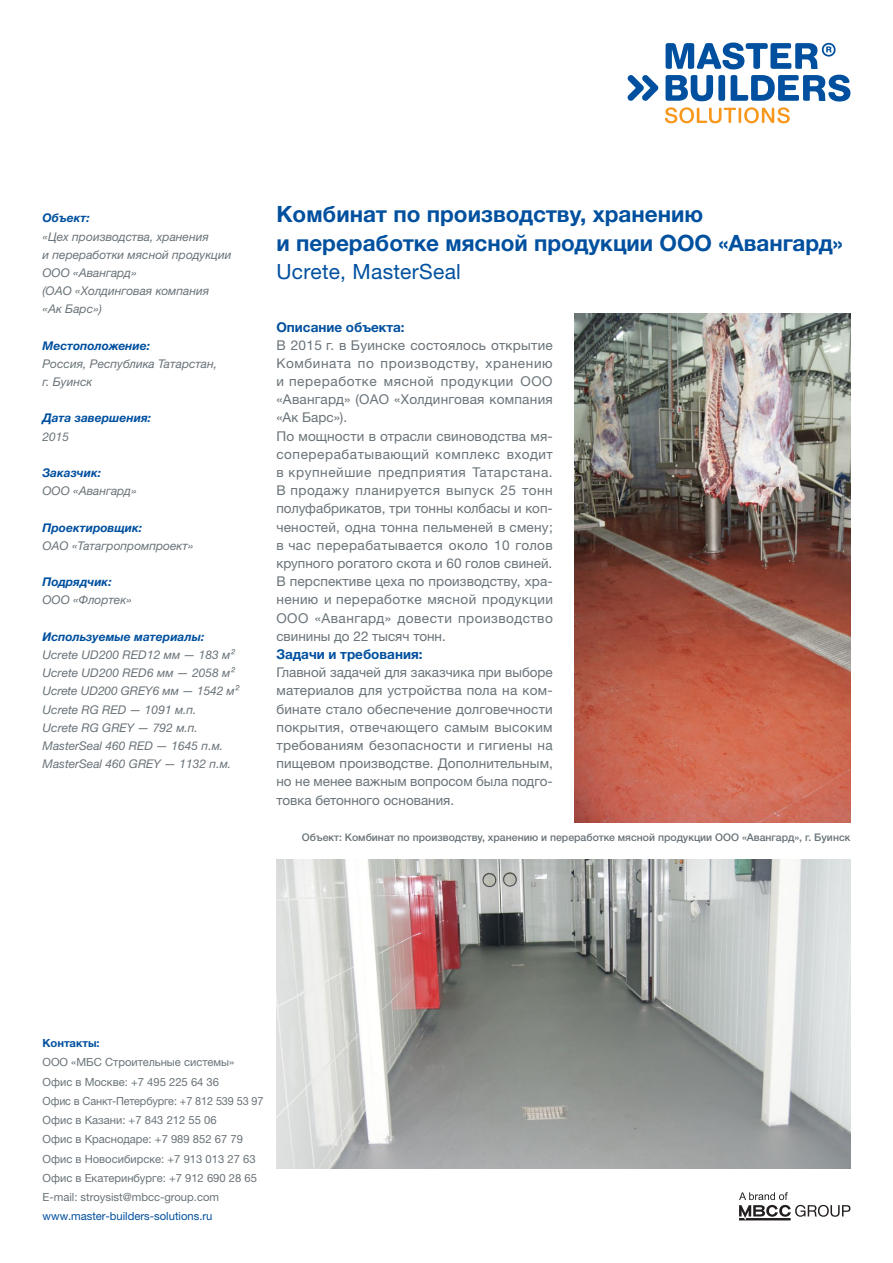
<style>
.page{position:relative;width:893px;height:1263px;background:#fff}
.page>*{position:absolute;margin:0;border:0;box-sizing:border-box;transform-origin:0 0}
.t1{font:700 22.5px/28.5px "Helvetica Neue LTW1 G";color:#01509f}
.t2{font:21px "Helvetica Neue LTW1 G";letter-spacing:.015em;color:#01509f}
.t3{font:13.5px/18.1px "Helvetica Neue LTW1 G";letter-spacing:.015em;color:#697379}
.t4{font:700 13.5px "Helvetica Neue LTW1 G";color:#01509f}
.t5{font:italic 12px/18.1px "Helvetica Neue LTW1 G";color:#697379}
.t6{font:italic 700 12px "Helvetica Neue LTW1 G";color:#01509f}
.t7{font:11.25px/19.2px "Helvetica Neue LTW1 G";color:#697379}
.t8{font:11.25px "Helvetica Neue LTW1 G";color:#01509f}
.t9{font:700 11.25px "Helvetica Neue LTW1 G";color:#01509f}
.t10{font:500 10.5px "Helvetica Neue LTW1 G";color:#697379}
</style>
<div class="page">
<svg style="left:627px;top:75px;width:31px;height:26px"></svg>
<svg style="left:665px;top:43px;width:185px;height:80px"></svg>
<img style="left:574px;top:313px;width:276px;height:510px">
<img style="left:276px;top:859px;width:574px;height:309px">
<svg style="left:739px;top:1192px;width:111px;height:28px"></svg>
<p class="t6" style="left:43px;top:211px;width:49px">Объект:</p>
<p class="t5" style="left:43px;top:227px;width:190px">«Цех производства, хранения<br>и переработки мясной продукции<br>ООО «Авангард»<br>(ОАО «Холдинговая компания «Ак Барс»)</p>
<p class="t6" style="left:43px;top:338px;width:109px">Местоположение:</p>
<p class="t5" style="left:43px;top:354px;width:176px">Россия, Республика Татарстан, г. Буинск</p>
<p class="t6" style="left:43px;top:411px;width:110px">Дата завершения:</p>
<p class="t5" style="left:43px;top:427px;width:28px">2015</p>
<p class="t6" style="left:43px;top:465px;width:60px">Заказчик:</p>
<p class="t5" style="left:43px;top:482px;width:96px">ООО «Авангард»</p>
<p class="t6" style="left:43px;top:520px;width:101px">Проектировщик:</p>
<p class="t5" style="left:43px;top:536px;width:153px">ОАО «Татагропромпроект»</p>
<p class="t6" style="left:43px;top:575px;width:71px">Подрядчик:</p>
<p class="t5" style="left:43px;top:591px;width:91px">ООО «Флортек»</p>
<p class="t6" style="left:43px;top:629px;width:163px">Используемые материалы:</p>
<p class="t5" style="left:43px;top:646px;width:198px">Ucrete UD200 RED12 мм — 183 м²<br>Ucrete UD200 RED6 мм — 2058 м²<br>Ucrete UD200 GREY6 мм — 1542 м²<br>Ucrete RG RED — 1091 м.п.<br>Ucrete RG GREY — 792 м.п.<br>MasterSeal 460 RED — 1645 п.м.<br>MasterSeal 460 GREY — 1132 п.м.</p>
<h1 class="t1" style="left:276px;top:200px;width:568px">Комбинат по производству, хранению<br>и переработке мясной продукции ООО «Авангард»</h1>
<h2 class="t2" style="left:276px;top:259px;width:186px">Ucrete, MasterSeal</h2>
<p class="t4" style="left:276px;top:318px;width:130px">Описание объекта:</p>
<p class="t3" style="left:276px;top:336px;width:278px">В 2015 г. в Буинске состоялось открытие Комбината по производству, хранению и переработке мясной продукции ООО «Авангард» (ОАО «Холдинговая компания «Ак Барс»).<br>По мощности в отрасли свиноводства мя&shy;соперерабатывающий комплекс входит в крупнейшие предприятия Татарстана.<br>В продажу планируется выпуск 25 тонн полуфабрикатов, три тонны колбасы и коп&shy;ченостей, одна тонна пельменей в смену; в час перерабатывается около 10 голов крупного рогатого скота и 60 голов свиней.<br>В перспективе цеха по производству, хра&shy;нению и переработке мясной продукции ООО «Авангард» довести производство свинины до 22 тысяч тонн.</p>
<p class="t4" style="left:276px;top:646px;width:148px">Задачи и требования:</p>
<p class="t3" style="left:276px;top:663px;width:278px;text-align:justify">Главной задачей для заказчика при выборе материалов для устройства пола на ком&shy;бинате стало обеспечение долговечноcти покрытия, отвечающего самым высоким требованиям безопасности и гигиены на пищевом производстве. Дополнительным, но не менее важным вопросом была подго&shy;товка бетонного основания.</p>
<p class="t10" style="left:302px;top:831px;width:550px">Объект: Комбинат по производству, хранению и переработке мясной продукции ООО «Авангард», г. Буинск</p>
<p class="t9" style="left:43px;top:1036px;width:59px">Контакты:</p>
<p class="t7" style="left:43px;top:1053px;width:223px">ООО «МБС Строительные системы» Офис в Москве: +7 495 225 64 36<br>Офис в Санкт-Петербурге: +7 812 539 53 97<br>Офис в Казани: +7 843 212 55 06<br>Офис в Краснодаре: +7 989 852 67 79<br>Офис в Новосибирске: +7 913 013 27 63<br>Офис в Екатеринбурге: +7 912 690 28 65<br>E-mail: stroysist@mbcc-group.com</p>
<p class="t8" style="left:43px;top:1209px;width:171px">www.master-builders-solutions.ru</p>
</div>
